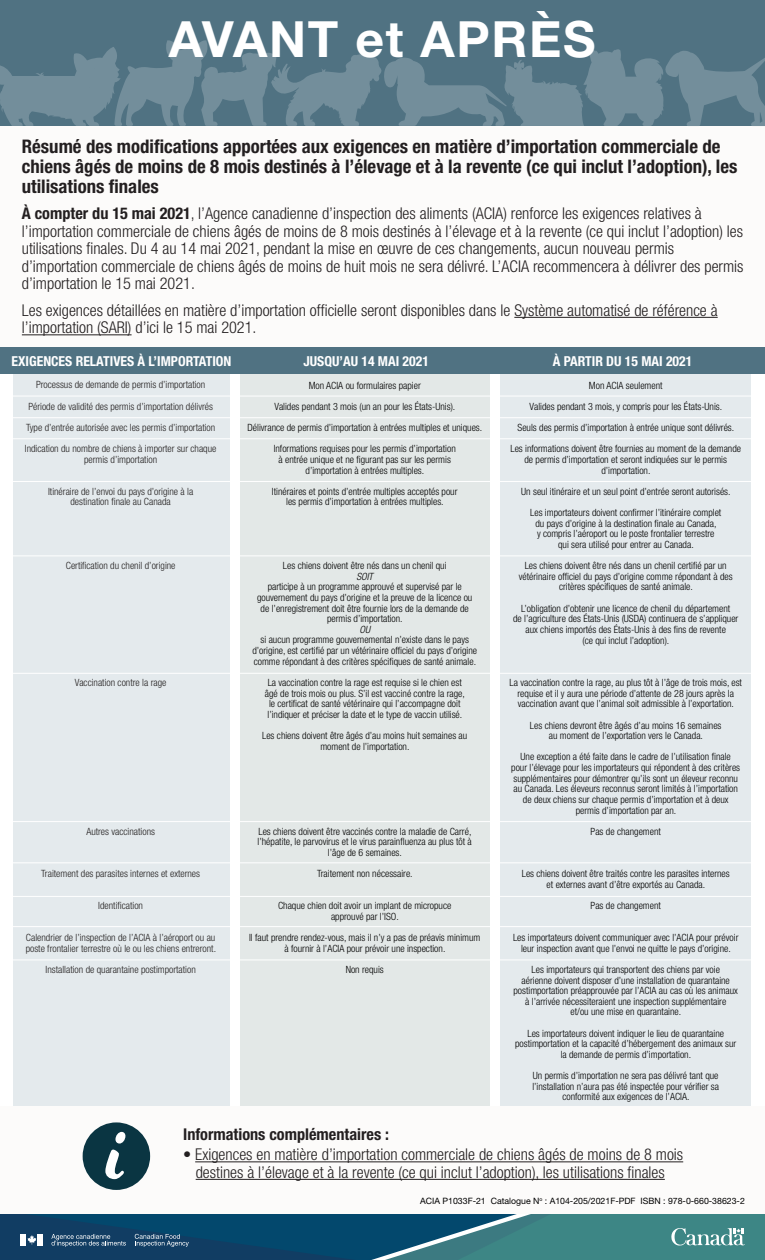
<style>
.page{position:relative;width:765px;height:1260px;background:#fff}
.page>*{position:absolute;margin:0;border:0;box-sizing:border-box;transform-origin:0 0}
.t1{font:73.75px "Milkshake";color:#fff}
.t2{font:700 50px "Helvetica Neue LT Std";letter-spacing:.035em;color:#fff}
.t3{font:700 condensed 18.75px/20px "Helvetica Neue LT Std";color:#231f20}
.t4{font:300 condensed 16.25px/17.5px "Helvetica Neue LT Std";color:#231f20}
.t5{font:700 condensed 16.25px "Helvetica Neue LT Std";color:#231f20}
.t6{font:700 condensed 13.75px "Helvetica Neue LT Std";color:#fff}
.t7{font:300 condensed 10px/10.6px "Helvetica Neue LT Std";color:#000;text-align:center}
.t8{font:300 condensed 10px/21.2px "Helvetica Neue LT Std";color:#221f1f;text-align:center}
.t9{font:italic 300 condensed 10px "Helvetica Neue LT Std";color:#000}
.t10{font:8.75px "Helvetica Neue LT Std";color:#000}
.s1{font-weight:700}
</style>
<div class="page">
<div style="left:240px;top:372px;width:250px;height:744px;background:#e3e8e7"></div>
<div style="left:500px;top:371px;width:251px;height:745px;background:#e4eaed"></div>
<div style="left:13px;top:372px;width:216px;height:744px;background:#e4eaed"></div>
<div style="left:0;top:1107px;width:765px;height:107px;background:#fcfbfa"></div>
<div style="left:0;top:347px;width:765px;height:27px;background:#507282"></div>
<div style="left:0;top:125px;width:765px;height:222px;background:#fcfbfa"></div>
<div style="left:0;top:0;width:765px;height:126px;background:#507282"></div>
<svg style="left:0;top:40px;width:765px;height:86px"></svg>
<svg style="left:0;top:1214px;width:765px;height:46px;background:#27647a"></svg>
<hr style="left:195px;top:1161px;width:488px;height:1px;background:#231f20">
<hr style="left:196px;top:1179px;width:469px;height:1px;background:#231f20">
<hr style="left:514px;top:317px;width:204px;height:1px;background:#231f20">
<hr style="left:22px;top:334px;width:110px;height:1px;background:#231f20">
<hr style="left:0;top:396px;width:765px;height:1px;background:#fff">
<hr style="left:0;top:417px;width:765px;height:1px;background:#fff">
<hr style="left:0;top:438px;width:765px;height:1px;background:#fff">
<hr style="left:0;top:481px;width:765px;height:1px;background:#fff">
<hr style="left:0;top:555px;width:765px;height:1px;background:#fff">
<hr style="left:0;top:673px;width:765px;height:1px;background:#fff">
<hr style="left:0;top:821px;width:765px;height:1px;background:#fff">
<hr style="left:0;top:862px;width:765px;height:1px;background:#fff">
<hr style="left:0;top:896px;width:765px;height:1px;background:#fff">
<hr style="left:0;top:959px;width:765px;height:1px;background:#fff">
<hr style="left:0;top:926px;width:765px;height:1px;background:#fff">
<div style="left:83px;top:1122px;width:67px;height:68px;background:#0a3542;border-radius:50%"></div>
<h2 class="t2" style="left:169px;top:8px;width:429px">AVANT et APRÈS</h2>
<h3 class="t3" style="left:22px;top:136px;width:717px">Résumé des modifications apportées aux exigences en matière d’importation commerciale de chiens âgés de moins de 8 mois destinés à l’élevage et à la revente (ce qui inclut l’adoption), les utilisations finales</h3>
<p class="t4" style="left:22px;top:205px;width:723px"><span class="s1">À compter du 15 mai 2021</span>, l’Agence canadienne d’inspection des aliments (ACIA) renforce les exigences relatives à l’importation commerciale de chiens âgés de moins de 8 mois destinés à l’élevage et à la revente (ce qui inclut l’adoption) les utilisations finales. Du 4 au 14 mai 2021, pendant la mise en œuvre de ces changements, aucun nouveau permis d’importation commerciale de chiens âgés de moins de huit mois ne sera délivré. L’ACIA recommencera à délivrer des permis d’importation le 15 mai 2021.</p>
<h3 class="t4" style="left:22px;top:301px;width:697px">Les exigences détaillées en matière d’importation officielle seront disponibles dans le Système automatisé de référence à l’importation (SARI) d’ici le 15 mai 2021.</h3>
<h3 class="t6" style="left:12px;top:353px;width:221px">EXIGENCES RELATIVES À L’IMPORTATION</h3>
<h3 class="t6" style="left:304px;top:353px;width:127px">JUSQU’AU 14 MAI 2021</h3>
<h3 class="t6" style="left:553px;top:353px;width:141px">À PARTIR DU 15 MAI 2021</h3>
<p class="t8" style="left:25px;top:374px;width:193px">Processus de demande de permis d’importation Période de validité des permis d’importation délivrés Type d’entrée autorisée avec les permis d’importation Indication du nombre de chiens à importer sur chaque</p>
<p class="t8" style="left:84px;top:449px;width:75px">permis d’importation</p>
<p class="t8" style="left:48px;top:486px;width:147px;line-height:10.6px">Itinéraire de l’envoi du pays d’origine à la destination finale au Canada</p>
<p class="t8" style="left:66px;top:555px;width:111px">Certification du chenil d’origine</p>
<p class="t8" style="left:75px;top:672px;width:93px">Vaccination contre la rage</p>
<p class="t8" style="left:86px;top:820px;width:70px">Autres vaccinations</p>
<p class="t8" style="left:41px;top:863px;width:160px">Traitement des parasites internes et externes</p>
<p class="t8" style="left:98px;top:895px;width:46px">Identification</p>
<p class="t8" style="left:26px;top:932px;width:192px;line-height:10.6px;text-align:left">Calendrier de l’inspection de l’ACIA à l’aéroport ou au poste frontalier terrestre où le ou les chiens entreront.</p>
<p class="t8" style="left:46px;top:959px;width:152px">Installation de quarantaine postimportation</p>
<p class="t7" style="left:248px;top:374px;width:236px;line-height:21.2px">Mon ACIA ou formulaires papier<br>Valides pendant 3 mois (un an pour les États-Unis).<br>Délivrance de permis d’importation à entrées multiples et uniques.<br>Informations requises pour les permis d’importation</p>
<p class="t7" style="left:279px;top:454px;width:174px">à entrée unique et ne figurant pas sur les permis d’importation à entrées multiples.</p>
<p class="t7" style="left:272px;top:486px;width:187px">Itinéraires et points d’entrée multiples acceptés pour les permis d’importation à entrées multiples.</p>
<p class="t7" style="left:283px;top:560px;width:165px">Les chiens doivent être nés dans un chenil qui</p>
<p class="t9" style="left:356px;top:570px;width:18px">SOIT</p>
<p class="t7" style="left:257px;top:581px;width:217px">participe à un programme approuvé et supervisé par le gouvernement du pays d’origine et la preuve de la licence ou de l’enregistrement doit être fournie lors de la demande de permis d’importation.</p>
<p class="t9" style="left:359px;top:624px;width:12px">OU</p>
<p class="t7" style="left:252px;top:635px;width:226px">si aucun programme gouvernemental n’existe dans le pays d’origine, est certifié par un vétérinaire officiel du pays d’origine comme répondant à des critères spécifiques de santé animale.</p>
<p class="t7" style="left:265px;top:677px;width:201px">La vaccination contre la rage est requise si le chien est âgé de trois mois ou plus. S’il est vacciné contre la rage, le certificat de santé vétérinaire qui l’accompagne doit l’indiquer et préciser la date et le type de vaccin utilisé.</p>
<p class="t7" style="left:262px;top:730px;width:207px">Les chiens doivent être âgés d’au moins huit semaines au moment de l’importation.</p>
<p class="t7" style="left:258px;top:826px;width:216px">Les chiens doivent être vaccinés contre la maladie de Carré, l’hépatite, le parvovirus et le virus parainfluenza au plus tôt à l’âge de 6 semaines.</p>
<p class="t7" style="left:317px;top:868px;width:97px">Traitement non nécessaire.</p>
<p class="t7" style="left:278px;top:900px;width:175px">Chaque chien doit avoir un implant de micropuce approuvé par l’ISO.</p>
<p class="t7" style="left:249px;top:932px;width:233px">Il faut prendre rendez-vous, mais il n’y a pas de préavis minimum à fournir à l’ACIA pour prévoir une inspection.</p>
<p class="t7" style="left:346px;top:964px;width:40px">Non requis</p>
<p class="t7" style="left:510px;top:374px;width:232px;line-height:21.2px">Mon ACIA seulement<br>Valides pendant 3 mois, y compris pour les États-Unis.<br>Seuls des permis d’importation à entrée unique sont délivrés.<br>Les informations doivent être fournies au moment de la demande</p>
<p class="t7" style="left:525px;top:454px;width:204px">de permis d’importation et seront indiquées sur le permis d’importation.</p>
<p class="t7" style="left:521px;top:481px;width:211px;line-height:21.2px">Un seul itinéraire et un seul point d’entrée seront autorisés.<br>Les importateurs doivent confirmer l’itinéraire complet</p>
<p class="t7" style="left:535px;top:518px;width:182px">du pays d’origine à la destination finale au Canada, y compris l’aéroport ou le poste frontalier terrestre qui sera utilisé pour entrer au Canada.</p>
<p class="t7" style="left:519px;top:560px;width:215px">Les chiens doivent être nés dans un chenil certifié par un vétérinaire officiel du pays d’origine comme répondant à des critères spécifiques de santé animale.</p>
<p class="t7" style="left:513px;top:603px;width:227px">L’obligation d’obtenir une licence de chenil du département<br>de l’agriculture des États-Unis (USDA) continuera de s’appliquer aux chiens importés des États-Unis à des fins de revente<br>(ce qui inclut l’adoption).</p>
<p class="t7" style="left:509px;top:677px;width:234px">La vaccination contre la rage, au plus tôt à l’âge de trois mois, est requise et il y aura une période d’attente de 28 jours après la vaccination avant que l’animal soit admissible à l’exportation.</p>
<p class="t7" style="left:530px;top:720px;width:193px">Les chiens devront être âgés d’au moins 16 semaines au moment de l’exportation vers le Canada.</p>
<p class="t7" style="left:511px;top:752px;width:230px">Une exception a été faite dans le cadre de l’utilisation finale<br>pour l’élevage pour les importateurs qui répondent à des critères supplémentaires pour démontrer qu’ils sont un éleveur reconnu au Canada. Les éleveurs reconnus seront limités à l’importation de deux chiens sur chaque permis d’importation et à deux permis d’importation par an.</p>
<p class="t7" style="left:591px;top:826px;width:72px">Pas de changement</p>
<p class="t7" style="left:522px;top:868px;width:210px">Les chiens doivent être traités contre les parasites internes et externes avant d’être exportés au Canada.</p>
<p class="t7" style="left:591px;top:900px;width:72px">Pas de changement</p>
<p class="t7" style="left:513px;top:932px;width:227px">Les importateurs doivent communiquer avec l’ACIA pour prévoir leur inspection avant que l’envoi ne quitte le pays d’origine.</p>
<p class="t7" style="left:514px;top:964px;width:226px">Les importateurs qui transportent des chiens par voie<br>aérienne doivent disposer d’une installation de quarantaine postimportation préapprouvée par l’ACIA au cas où les animaux à l’arrivée nécessiteraient une inspection supplémentaire<br>et/ou une mise en quarantaine.</p>
<p class="t7" style="left:515px;top:1028px;width:223px">Les importateurs doivent indiquer le lieu de quarantaine postimportation et la capacité d’hébergement des animaux sur la demande de permis d’importation.</p>
<p class="t7" style="left:532px;top:1070px;width:188px">Un permis d’importation ne sera pas délivré tant que l’installation n’aura pas été inspectée pour vérifier sa conformité aux exigences de l’ACIA.</p>
<h1 class="t1" style="left:106px;top:1101px;width:17px">i</h1>
<h3 class="t5" style="left:183px;top:1125px;width:207px">Informations complémentaires :</h3>
<h3 class="t4" style="left:183px;top:1146px;width:502px;text-align:center">• Exigences en matière d’importation commerciale de chiens âgés de moins de 8 mois destines à l’élevage et à la revente (ce qui inclut l’adoption), les utilisations finales</h3>
<p class="t10" style="left:420px;top:1196px;width:326px">ACIA P1033F-21 Catalogue N<sup>o</sup> : A104-205/2021F-PDF ISBN : 978-0-660-38623-2</p>
</div>
